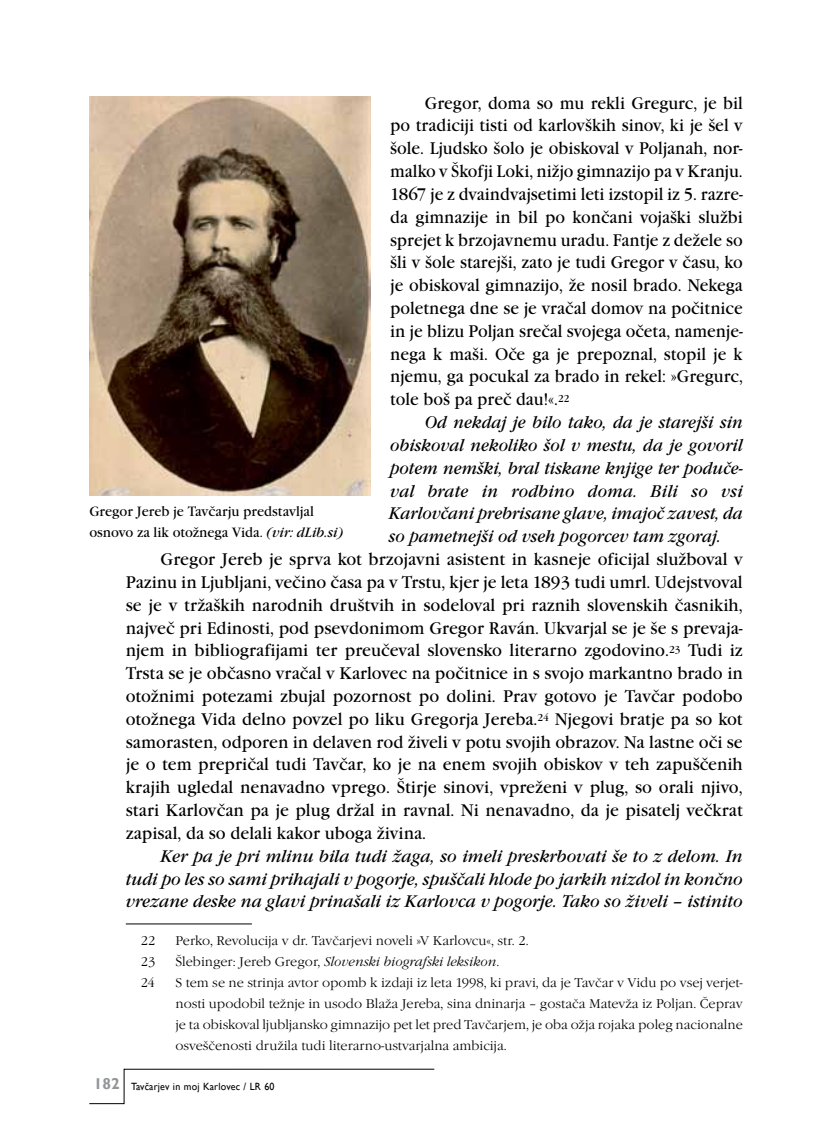
<style>
.page{position:relative;width:819px;height:1141px;background:#fff}
.page>*{position:absolute;margin:0;border:0;box-sizing:border-box;transform-origin:0 0}
.t1{font:17.5px/22.8px "Garamond Itc TEE";color:#000;text-align:justify;scale:.95 1}
.t2{font:17.5px/22.8px "Garamond Itc TEE";color:#000;text-align:justify;scale:.93 1}
.t3{font:italic 17.5px/22.8px "Garamond Itc TEE";color:#000;text-align:justify;scale:.93 1}
.t4{font:italic 17.5px/22.8px "Garamond Itc TEE";color:#000;text-align:justify;scale:.95 1}
.t5{font:14px/21px "Garamond Itc TEE";color:#000;scale:.95 1}
.t6{font:13.12px/21px "Garamond Itc TEE Ligh";color:#000;text-align:justify}
.t7{font:13.12px "Garamond Itc TEE Ligh Ital";color:#000}
.t8{font:10.5px "Gill Sans";letter-spacing:.02em;color:#000;scale:.95 1}
.s1{font-family:"Garamond Itc TEE Ligh"}
.s2{font-style:italic}
.s3{font-weight:700;font-size:15.75px;color:#939598}
</style>
<div class="page">
<svg style="left:89px;top:1069px;width:345px;height:35px"></svg>
<hr style="left:126px;top:924px;width:126px;height:1px;background:#000">
<img style="left:89px;top:97px;width:281px;height:398px">
<p class="t2" style="left:390px;top:92px;width:380px;text-indent:35px">Gregor, doma so mu rekli Gregurc, je bil po tradiciji tisti od karlovških sinov, ki je šel v šole. Ljudsko šolo je obiskoval v Poljanah, nor&shy;malko v Škofji Loki, nižjo gimnazijo pa v Kranju.<br>1867 je z dvaindvajsetimi leti izstopil iz 5. razre&shy;da gimnazije in bil po končani vojaški službi sprejet k brzojavnemu uradu. Fantje z dežele so šli v šole starejši, zato je tudi Gregor v času, ko je obiskoval gimnazijo, že nosil brado. Nekega poletnega dne se je vračal domov na počitnice in je blizu Poljan srečal svojega očeta, namenje&shy;nega k maši. Oče ga je prepoznal, stopil je k njemu, ga pocukal za brado in rekel: »Gregurc, tole boš pa preč dau!«.<sup>22</sup></p>
<p class="t3" style="left:389px;top:411px;width:382px;text-indent:36px">Od nekdaj je bilo tako, da je starejši sin obiskoval nekoliko šol v mestu, da je govoril potem nemški, bral tiskane knjige ter poduče&shy;val brate in rodbino doma. Bili so vsi Karlovčani prebrisane glave, imajoč zavest, da so pametnejši od vseh pogorcev tam zgoraj.</p>
<p class="t1" style="left:126px;top:548px;width:651px;text-indent:35px">Gregor Jereb je sprva kot brzojavni asistent in kasneje oficijal služboval v Pazinu in Ljubljani, večino časa pa v Trstu, kjer je leta 1893 tudi umrl. Udejstvoval se je v tržaških narodnih društvih in sodeloval pri raznih slovenskih časnikih, največ pri Edinosti, pod psevdonimom Gregor Raván. Ukvarjal se je še s prevaja&shy;njem in bibliografijami ter preučeval slovensko literarno zgodovino.<sup>23</sup> Tudi iz Trsta se je občasno vračal v Karlovec na počitnice in s svojo markantno brado in otožnimi potezami zbujal pozornost po dolini. Prav gotovo je Tavčar podobo otožnega Vida delno povzel po liku Gregorja Jereba.<sup>24</sup> Njegovi bratje pa so kot samorasten, odporen in delaven rod živeli v potu svojih obrazov. Na lastne oči se je o tem prepričal tudi Tavčar, ko je na enem svojih obiskov v teh zapuščenih krajih ugledal nenavadno vprego. Štirje sinovi, vpreženi v plug, so orali njivo, stari Karlovčan pa je plug držal in ravnal. Ni nenavadno, da je pisatelj večkrat zapisal, da so delali kakor uboga živina.</p>
<p class="t4" style="left:126px;top:845px;width:651px;text-indent:35px">Ker pa je pri mlinu bila tudi žaga, so imeli preskrbovati še to z delom. In tudi po les so sami prihajali v pogorje, spuščali hlode po jarkih nizdol in končno vrezane deske na glavi prinašali iz Karlovca v pogorje. Tako so živeli – istinito</p>
<p class="t6" style="left:141px;top:930px;width:16px">22</p>
<p class="t6" style="left:175px;top:930px;width:354px">Perko, Revolucija v dr. Tavčarjevi noveli »V Karlovcu«, str. 2.</p>
<p class="t6" style="left:141px;top:951px;width:16px">23</p>
<p class="t7" style="left:175px;top:954px;width:325px"><span class="s1">Šlebinger: Jereb Gregor,</span> Slovenski biografski leksikon<span class="s1">.</span></p>
<p class="t6" style="left:141px;top:972px;width:16px">24</p>
<p class="t6" style="left:175px;top:972px;width:569px">S tem se ne strinja avtor opomb k izdaji iz leta 1998, ki pravi, da je Tavčar v Vidu po vsej verjet&shy;nosti upodobil težnje in usodo Blaža Jereba, sina dninarja – gostača Matevža iz Poljan. Čeprav je ta obiskoval ljubljansko gimnazijo pet let pred Tavčarjem, je oba ožja rojaka poleg nacionalne osveščenosti družila tudi literarno-ustvarjalna ambicija.</p>
<p class="t5" style="left:89px;top:501px;width:269px">Gregor Jereb je Tavčarju predstavljal osnovo za lik otožnega Vida. <span class="s2">(vir: dLib.si)</span></p>
<p class="t8" style="left:94px;top:1080px;width:192px"><span class="s3">182</span> Tavčarjev in moj Karlovec / LR 60</p>
</div>
